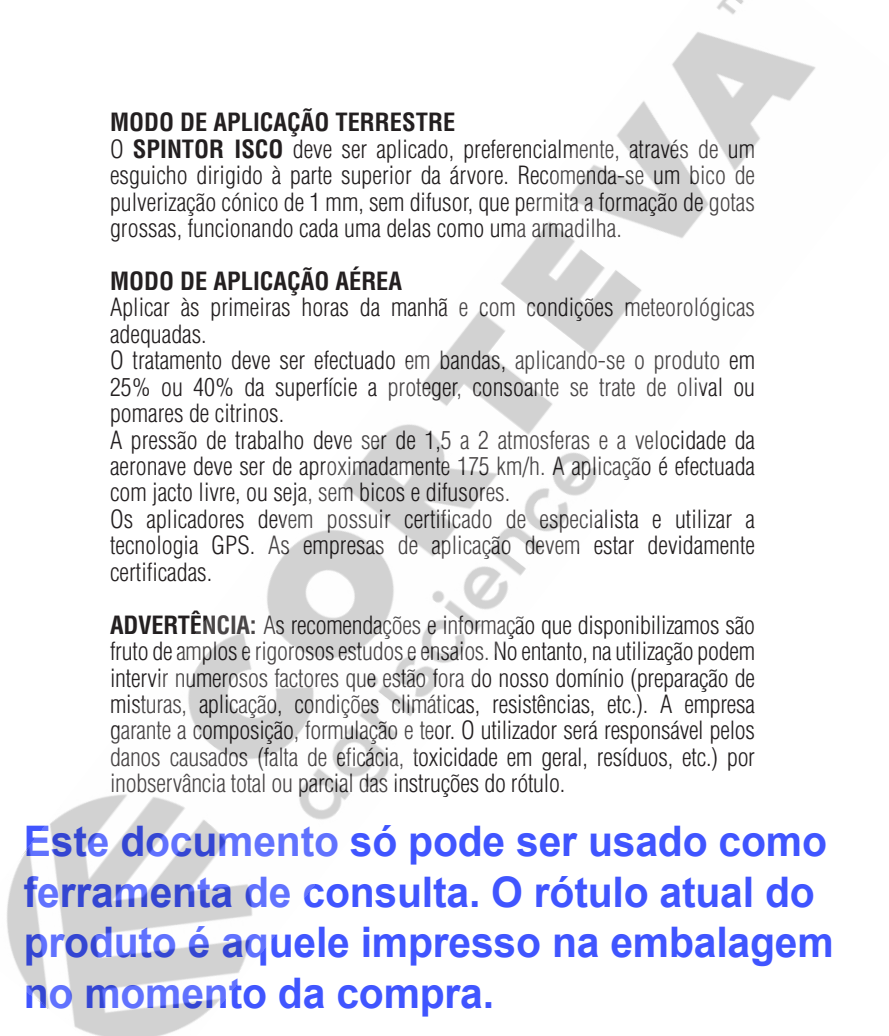
<style>
.page{position:relative;width:889px;height:1036px;background:#fff}
.page>*{position:absolute;margin:0;border:0;box-sizing:border-box;transform-origin:0 0}
.t1{font:700 42px/50.4px "Arial";letter-spacing:-.005em;color:#4055ff}
.t2{font:300 condensed 24.5px/26.6px "Helvetica LT Std";color:#231f20;text-align:justify}
.t3{font:700 condensed 24.5px "Helvetica LT Std";color:#231f20}
.s1{font-weight:700}
</style>
<div class="page">
<img style="left:7px;top:0;width:809px;height:1035px">
<p class="t3" style="left:110px;top:107px;width:347px">MODO DE APLICAÇÃO TERRESTRE</p>
<p class="t2" style="left:110px;top:135px;width:646px">O <span class="s1">SPINTOR ISCO</span> deve ser aplicado, preferencialmente, através de um esguicho dirigido à parte superior da árvore. Recomenda-se um bico de pulverização cónico de 1 mm, sem difusor, que permita a formação de gotas grossas, funcionando cada uma delas como uma armadilha.</p>
<p class="t3" style="left:110px;top:265px;width:294px">MODO DE APLICAÇÃO AÉREA</p>
<p class="t2" style="left:110px;top:294px;width:646px">Aplicar às primeiras horas da manhã e com condições meteorológicas adequadas.</p>
<p class="t2" style="left:110px;top:347px;width:646px">O tratamento deve ser efectuado em bandas, aplicando-se o produto em 25% ou 40% da superfície a proteger, consoante se trate de olival ou pomares de citrinos.</p>
<p class="t2" style="left:110px;top:426px;width:646px">A pressão de trabalho deve ser de 1,5 a 2 atmosferas e a velocidade da aeronave deve ser de aproximadamente 175 km/h. A aplicação é efectuada com jacto livre, ou seja, sem bicos e difusores.</p>
<p class="t2" style="left:110px;top:505px;width:646px">Os aplicadores devem possuir certificado de especialista e utilizar a tecnologia GPS. As empresas de aplicação devem estar devidamente certificadas.</p>
<p class="t2" style="left:110px;top:611px;width:646px"><span class="s1">ADVERTÊNCIA:</span> As recomendações e informação que disponibilizamos são fruto de amplos e rigorosos estudos e ensaios. No entanto, na utilização podem intervir numerosos factores que estão fora do nosso domínio (preparação de misturas, aplicação, condições climáticas, resistências, etc.). A empresa garante a composição, formulação e teor. O utilizador será responsável pelos danos causados (falta de eficácia, toxicidade em geral, resíduos, etc.) por inobservância total ou parcial das instruções do rótulo.</p>
<h1 class="t1" style="left:24px;top:816px;width:811px">Este documento só pode ser usado como ferramenta de consulta. O rótulo atual do produto é aquele impresso na embalagem no momento da compra.</h1>
</div>
